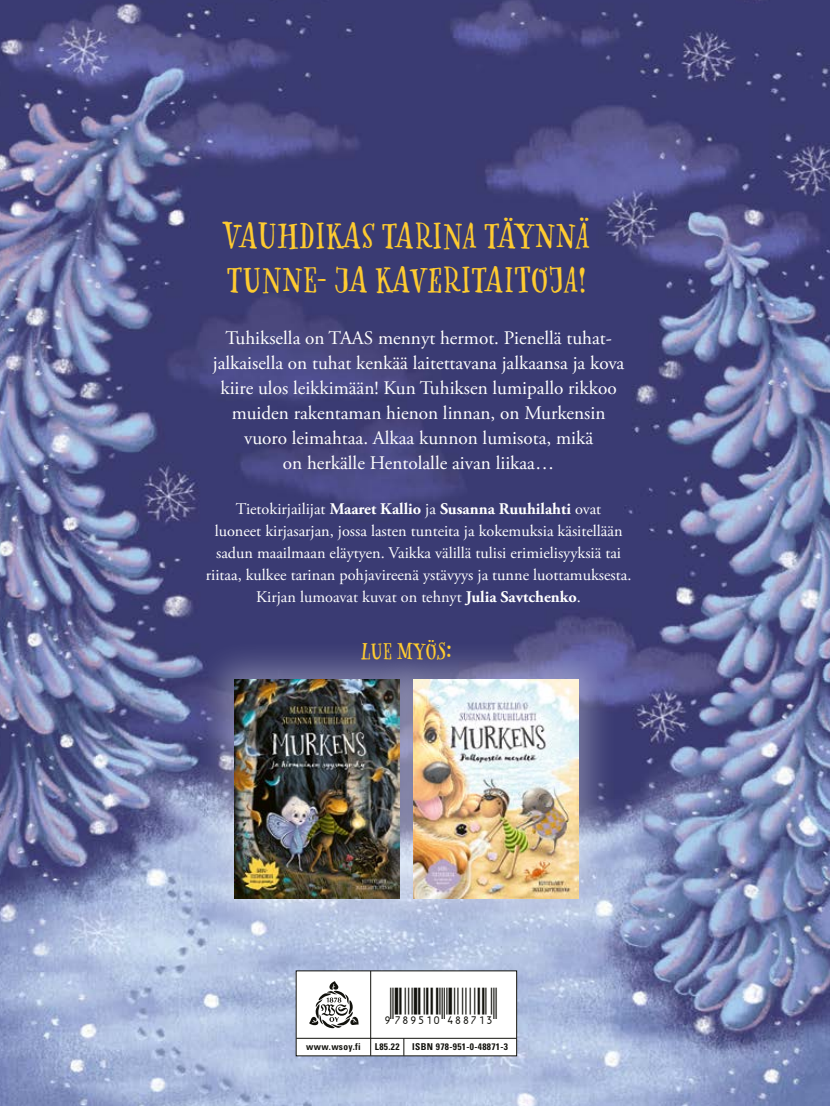
<style>
.page{position:relative;width:830px;height:1106px;background:#fff}
.page>*{position:absolute;margin:0;border:0;box-sizing:border-box;transform-origin:0 0}
.t1{font:36.9px/44.2px "Goodlife Serif";color:#fecb30}
.t2{font:35.85px "Viisas EAN Matala";color:#12120d}
.t3{font:23.55px "Goodlife Serif";color:#fecb30}
.t4{font:19.2px/25px "Adobe Garamond Pro";color:#fff;text-align:center}
.t5{font:16.2px/22.2px "Adobe Garamond Pro";color:#fff;text-align:center}
.t6{font:700 condensed 9.45px "Univers LT Std";letter-spacing:.035em;color:#12120d}
.s1{font-weight:700}
</style>
<div class="page">
<img style="left:0;top:0;width:829px;height:1106px">
<div style="left:296px;top:970px;width:220px;height:85px;background:#fff"></div>
<hr style="left:370px;top:970px;width:1px;height:85px;background:#12120d">
<hr style="left:296px;top:1038px;width:220px;height:1px;background:#12120d">
<svg style="left:403px;top:1038px;width:1px;height:17px"></svg>
<svg style="left:309px;top:981px;width:49px;height:47px"></svg>
<div style="left:193px;top:638px;width:247px;height:300px;background:#fff;opacity:.33"></div>
<img style="left:234px;top:679px;width:138px;height:219px">
<div style="left:372px;top:638px;width:247px;height:300px;background:#fff;opacity:.33"></div>
<img style="left:413px;top:679px;width:165px;height:219px">
<h1 class="t1" style="left:222px;top:214px;width:369px">VAUHDIKAS TARINA TÄYNNÄ<br>TUNNE- JA KAVERITAITOJA!</h1>
<p class="t4" style="left:213px;top:326px;width:413px">Tuhiksella on TAAS mennyt hermot. Pienellä tuhat&shy;jalkaisella on tuhat kenkää laitettavana jalkaansa ja kova kiire ulos leikkimään! Kun Tuhiksen lumipallo rikkoo muiden rakentaman hienon linnan, on Murkensin vuoro leimahtaa. Alkaa kunnon lumisota, mikä<br>on herkälle Hentolalle aivan liikaa…</p>
<p class="t5" style="left:206px;top:498px;width:427px">Tietokirjailijat <span class="s1">Maaret Kallio</span> ja <span class="s1">Susanna Ruuhilahti</span> ovat<br>luoneet kirjasarjan, jossa lasten tunteita ja kokemuksia käsitellään sadun maailmaan eläytyen. Vaikka välillä tulisi erimielisyyksiä tai riitaa, kulkee tarinan pohjavireenä ystävyys ja tunne luottamuksesta.<br>Kirjan lumoavat kuvat on tehnyt <span class="s1">Julia Savtchenko</span>.</p>
<h3 class="t3" style="left:360px;top:637px;width:93px">LUE MYÖS:</h3>
<h2 class="t2" style="left:382px;top:986px;width:116px">*9789510488713*</h2>
<p class="t6" style="left:306px;top:1040px;width:56px">www.wsoy.fi</p>
<p class="t6" style="left:375px;top:1040px;width:26px">L85.22</p>
<p class="t6" style="left:412px;top:1040px;width:97px">ISBN 978-951-0-48871-3</p>
</div>
